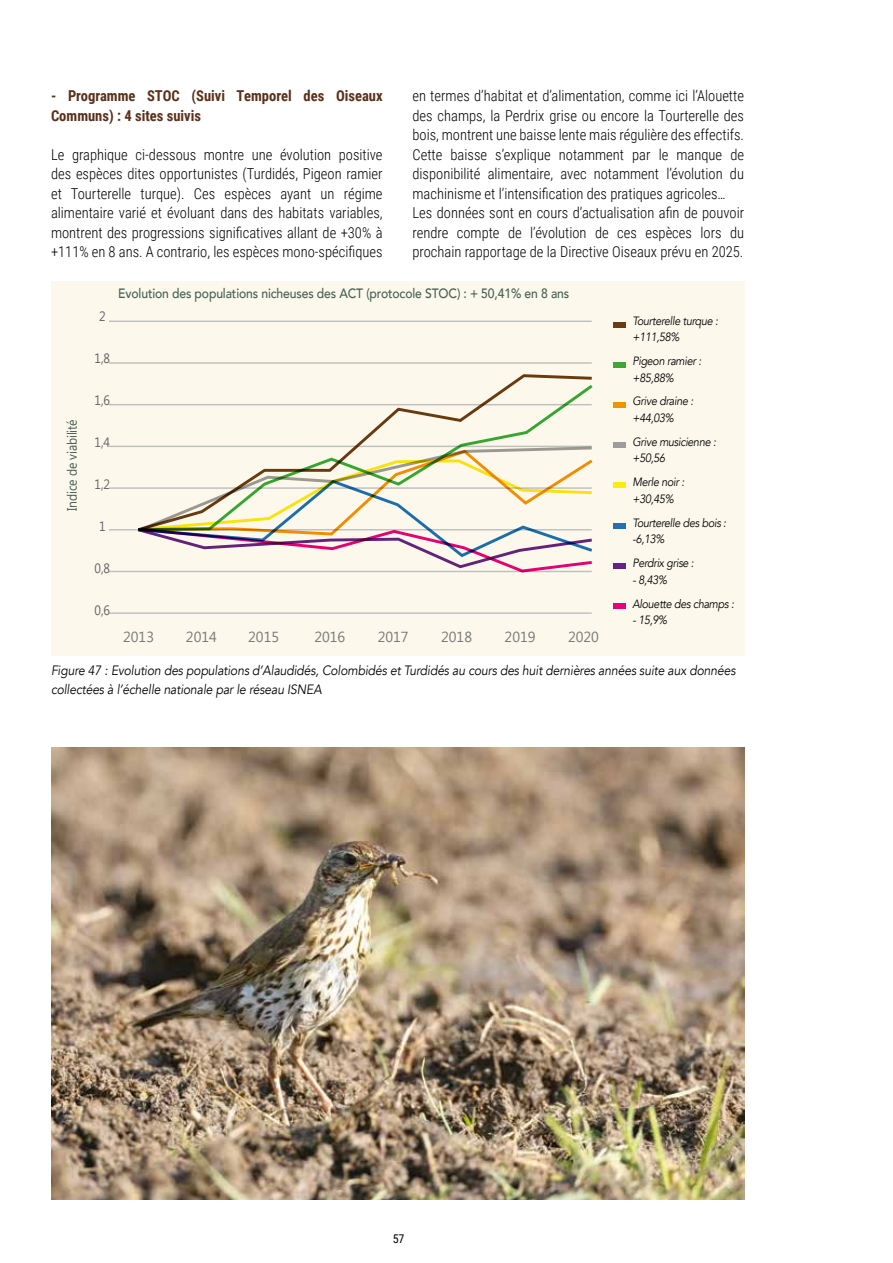
<style>
.page{position:relative;width:893px;height:1263px;background:#fff}
.page>*{position:absolute;margin:0;border:0;box-sizing:border-box;transform-origin:0 0}
.t1{font:300 15px/19.5px "Roboto Condensed";color:#000;text-align:justify}
.t2{font:700 15px/19.5px "Roboto Condensed";color:#5a311a}
.t3{font:14.55px "Segoe UI";color:#797979}
.t4{font:italic 13.5px/19.5px "Avenir";letter-spacing:-.01em;color:#000;scale:.9 1}
.t5{font:500 13.5px "Avenir";letter-spacing:-.01em;color:#465f53;scale:.9 1}
.t6{font:13.5px "Segoe UI";color:#646363;scale:.9 1}
.t7{font:13.5px "Segoe UI";letter-spacing:-.01em;color:#465f53;scale:.9 1}
.t8{font:italic 12px/16.5px "Avenir";letter-spacing:-.03em;color:#000;scale:.9 1}
.t9{font:12px "Roboto Condensed";color:#000}
</style>
<div class="page">
<div style="left:51px;top:281px;width:693px;height:375px;background:#fcf8ec"></div>
<hr style="left:110px;top:321px;width:482px;height:1px;background:#c1c0c0">
<hr style="left:110px;top:362px;width:482px;height:2px;background:#c1c0c0">
<hr style="left:110px;top:404px;width:482px;height:1px;background:#c1c0c0">
<hr style="left:110px;top:446px;width:482px;height:1px;background:#c1c0c0">
<hr style="left:110px;top:487px;width:482px;height:2px;background:#c1c0c0">
<hr style="left:110px;top:529px;width:482px;height:1px;background:#c1c0c0">
<hr style="left:110px;top:571px;width:482px;height:1px;background:#c1c0c0">
<hr style="left:110px;top:612px;width:482px;height:2px;background:#c1c0c0">
<svg style="left:508px;top:374px;width:84px;height:11px"></svg>
<svg style="left:138px;top:385px;width:454px;height:61px"></svg>
<svg style="left:138px;top:446px;width:454px;height:126px"></svg>
<div style="left:613px;top:322px;width:12px;height:5px;background:#693c11"></div>
<div style="left:613px;top:362px;width:12px;height:5px;background:#3aaa35"></div>
<div style="left:613px;top:402px;width:12px;height:6px;background:#f39200"></div>
<div style="left:613px;top:442px;width:12px;height:6px;background:#9d9d9c"></div>
<div style="left:613px;top:483px;width:12px;height:5px;background:#fcea10"></div>
<div style="left:613px;top:523px;width:12px;height:5px;background:#1d71b8"></div>
<div style="left:613px;top:563px;width:12px;height:6px;background:#662383"></div>
<div style="left:613px;top:603px;width:12px;height:6px;background:#e6007d"></div>
<img style="left:51px;top:748px;width:693px;height:451px">
<p class="t2" style="left:51px;top:85px;width:333px">- Programme STOC (Suivi Temporel des Oiseaux<br>Communs) : 4 sites suivis</p>
<p class="t1" style="left:51px;top:144px;width:333px">Le graphique ci-dessous montre une évolution positive des espèces dites opportunistes (Turdidés, Pigeon ramier et Tourterelle turque). Ces espèces ayant un régime alimentaire varié et évoluant dans des habitats variables, montrent des progressions significatives allant de +30% à +111% en 8 ans. A contrario, les espèces mono-spécifiques</p>
<p class="t1" style="left:412px;top:85px;width:333px;text-align:left">en termes d’habitat et d’alimentation, comme ici l’Alouette des champs, la Perdrix grise ou encore la Tourterelle des bois, montrent une baisse lente mais régulière des effectifs.<br>Cette baisse s’explique notamment par le manque de disponibilité alimentaire, avec notamment l’évolution du machinisme et l’intensification des pratiques agricoles… Les données sont en cours d’actualisation afin de pouvoir rendre compte de l’évolution de ces espèces lors du prochain rapportage de la Directive Oiseaux prévu en 2025.</p>
<p class="t7" style="left:64px;top:511px;width:103px;rotate:-90deg">Indice de viabilité</p>
<p class="t6" style="left:99px;top:308px;width:9px">2</p>
<p class="t6" style="left:95px;top:350px;width:19px">1,8</p>
<p class="t6" style="left:95px;top:392px;width:19px">1,6</p>
<p class="t6" style="left:95px;top:434px;width:19px">1,4</p>
<p class="t6" style="left:95px;top:476px;width:19px">1,2</p>
<p class="t6" style="left:99px;top:518px;width:9px">1</p>
<p class="t6" style="left:95px;top:560px;width:19px">0,8</p>
<p class="t6" style="left:95px;top:602px;width:19px">0,6</p>
<p class="t5" style="left:118px;top:282px;width:503px">Evolution des populations nicheuses des ACT (protocole STOC) : + 50,41% en 8 ans</p>
<p class="t3" style="left:123px;top:628px;width:32px">2013</p>
<p class="t3" style="left:186px;top:628px;width:32px">2014</p>
<p class="t3" style="left:248px;top:628px;width:32px">2015</p>
<p class="t3" style="left:314px;top:628px;width:32px">2016</p>
<p class="t3" style="left:378px;top:628px;width:32px">2017</p>
<p class="t3" style="left:441px;top:628px;width:32px">2018</p>
<p class="t3" style="left:505px;top:628px;width:32px">2019</p>
<p class="t3" style="left:568px;top:628px;width:32px">2020</p>
<p class="t8" style="left:632px;top:312px;width:97px">Tourterelle turque : +111,58%</p>
<p class="t8" style="left:632px;top:353px;width:78px">Pigeon ramier : +85,88%</p>
<p class="t8" style="left:632px;top:393px;width:69px">Grive draine : +44,03%</p>
<p class="t8" style="left:632px;top:434px;width:94px">Grive musicienne : +50,56</p>
<p class="t8" style="left:632px;top:474px;width:59px">Merle noir : +30,45%</p>
<p class="t8" style="left:632px;top:515px;width:106px">Tourterelle des bois : -6,13%</p>
<p class="t8" style="left:632px;top:555px;width:70px">Perdrix grise :</p>
<p class="t8" style="left:632px;top:568px;width:114px;line-height:24px">- 8,43%<br>Alouette des champs :</p>
<p class="t8" style="left:632px;top:612px;width:40px">- 15,9%</p>
<p class="t4" style="left:51px;top:661px;width:762px">Figure 47 : Evolution des populations d’Alaudidés, Colombidés et Turdidés au cours des huit dernières années suite aux données collectées à l’échelle nationale par le réseau ISNEA</p>
<p class="t9" style="left:393px;top:1230px;width:13px">57</p>
</div>
